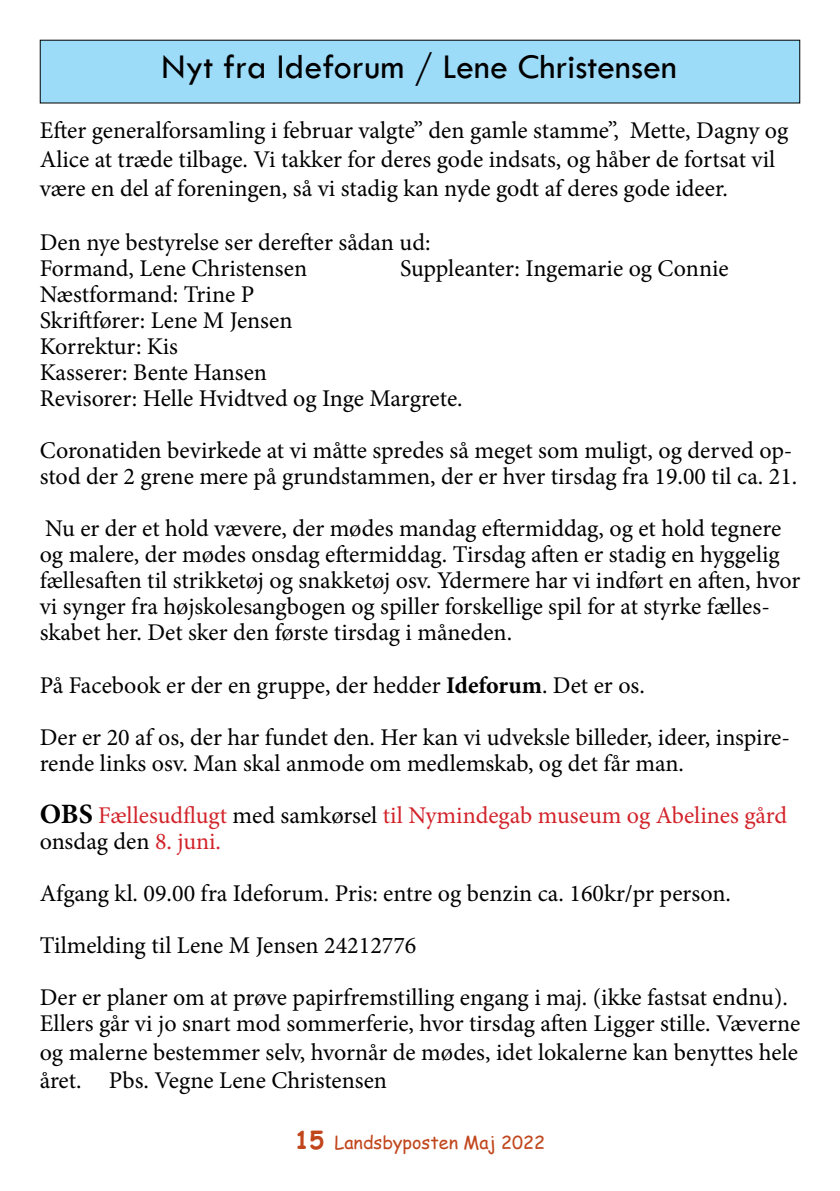
<style>
.page{position:relative;width:840px;height:1191px;background:#fff}
.page>*{position:absolute;margin:0;border:0;box-sizing:border-box;transform-origin:0 0}
.t1{font:36px "Tw Cen";color:#000}
.t2{font:24px/26px "Minion Pro";color:#000}
.t3{font:18px "Comic Sans MS";color:#c1461c}
.s1{font-weight:700}
.s2{font-weight:700;font-size:28px}
.s3{color:#d2232a}
.s4{font-weight:700;font-size:24px}
</style>
<div class="page">
<div style="left:40px;top:40px;width:759px;height:63px;background:#9ddcf9"></div>
<h1 class="t1" style="left:161px;top:45px;width:516px">Nyt fra Ideforum / Lene Christensen</h1>
<p class="t2" style="left:40px;top:116px;width:749px;line-height:28.8px">Efter generalforsamling i februar valgte” den gamle stamme”, Mette, Dagny og<br>Alice at træde tilbage. Vi takker for deres gode indsats, og håber de fortsat vil være en del af foreningen, så vi stadig kan nyde godt af deres gode ideer.</p>
<p class="t2" style="left:40px;top:230px;width:392px">Den nye bestyrelse ser derefter sådan ud:<br>Formand, Lene Christensen</p>
<p class="t2" style="left:400px;top:256px;width:330px">Suppleanter: Ingemarie og Connie</p>
<p class="t2" style="left:40px;top:282px;width:424px">Næstformand: Trine P<br>Skriftfører: Lene M Jensen<br>Korrektur: Kis<br>Kasserer: Bente Hansen<br>Revisorer: Helle Hvidtved og Inge Margrete.</p>
<p class="t2" style="left:40px;top:438px;width:758px">Coronatiden bevirkede at vi måtte spredes så meget som muligt, og derved op&shy;stod der 2 grene mere på grundstammen, der er hver tirsdag fra 19.00 til ca. 21.</p>
<p class="t2" style="left:40px;top:516px;width:761px">Nu er der et hold vævere, der mødes mandag eftermiddag, og et hold tegnere og malere, der mødes onsdag eftermiddag. Tirsdag aften er stadig en hyggelig fællesaften til strikketøj og snakketøj osv. Ydermere har vi indført en aften, hvor vi synger fra højskolesangbogen og spiller forskellige spil for at styrke fælles&shy;skabet her. Det sker den første tirsdag i måneden.</p>
<p class="t2" style="left:40px;top:659px;width:751px;line-height:52px">På Facebook er der en gruppe, der hedder <span class="s1">Ideforum</span>. Det er os.<br>Der er 20 af os, der har fundet den. Her kan vi udveksle billeder, ideer, inspire-</p>
<p class="t2" style="left:40px;top:737px;width:748px;line-height:52px">rende links osv. Man skal anmode om medlemskab, og det får man.<br><span class="s2">OBS</span> <span class="s3">Fællesudflugt</span> med samkørsel <span class="s3">til Nymindegab museum og Abelines gård</span></p>
<p class="t2" style="left:40px;top:815px;width:749px;line-height:52px">onsdag den <span class="s3">8. juni.<br></span>Afgang kl. 09.00 fra Ideforum. Pris: entre og benzin ca. 160kr/pr person.<br>Tilmelding til Lene M Jensen 24212776<br>Der er planer om at prøve papirfremstilling engang i maj. (ikke fastsat endnu).</p>
<p class="t2" style="left:40px;top:1008px;width:761px;line-height:28.8px;text-align:justify">Ellers går vi jo snart mod sommerferie, hvor tirsdag aften Ligger stille. Væverne og malerne bestemmer selv, hvornår de mødes, idet lokalerne kan benyttes hele året. Pbs. Vegne Lene Christensen</p>
<p class="t3" style="left:294px;top:1129px;width:252px"><span class="s4">15</span> Landsbyposten Maj 2022</p>
</div>
